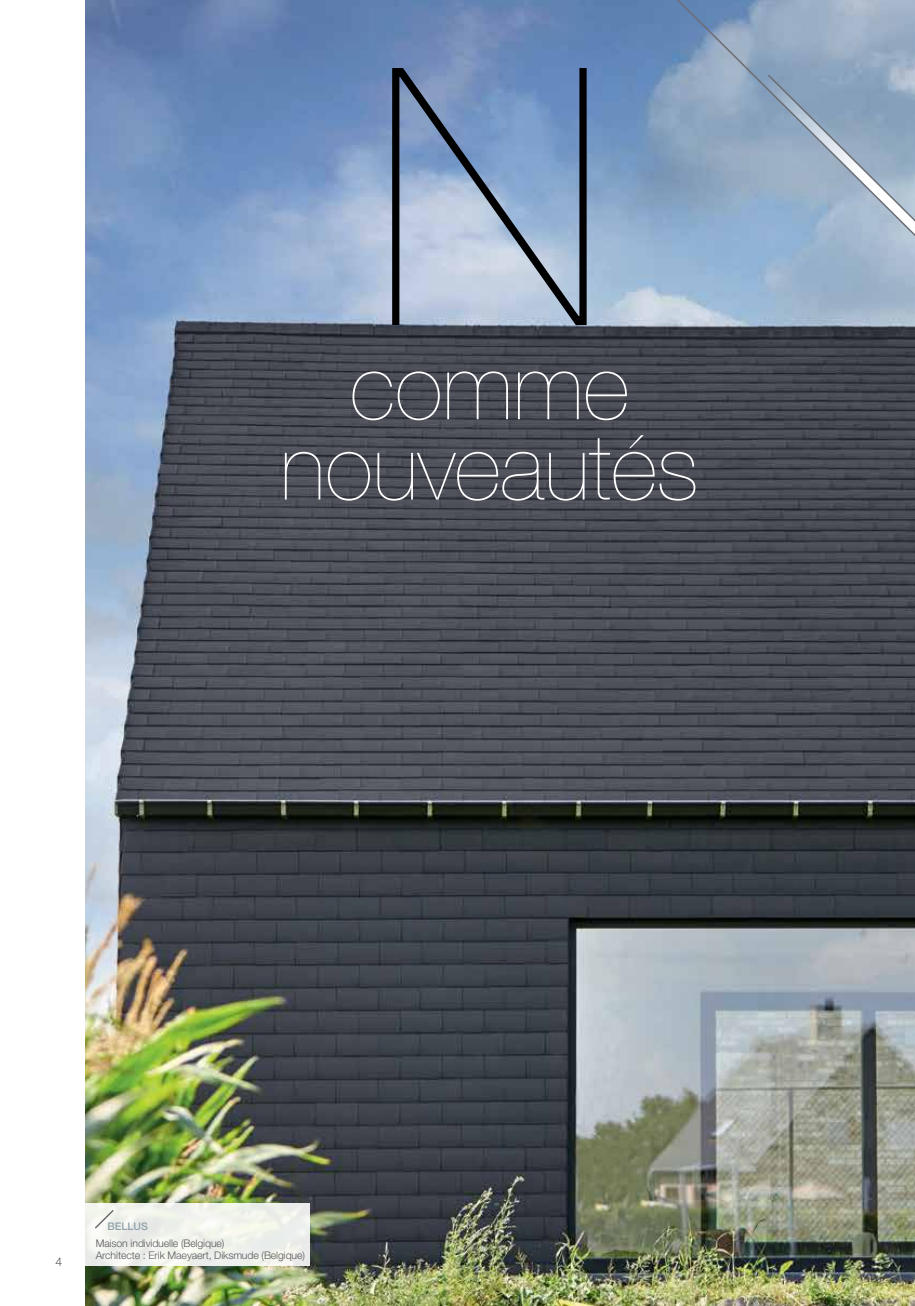
<style>
.page{position:relative;width:915px;height:1306px;background:#fff}
.page>*{position:absolute;margin:0;border:0;box-sizing:border-box;transform-origin:0 0}
.t1{font:200 359.7px "Helvetica Neue LT Std";color:#000}
.t2{font:200 90.75px "Helvetica Neue LT Std";color:#fff}
.t3{font:300 12px "Helvetica Neue LT Std";color:#58585b}
.t4{font:300 10.5px/12px "Helvetica Neue LT Std";letter-spacing:-.01em;color:#58585b}
.t5{font:500 10.5px "Helvetica Neue LT Std";color:#8fa1aa}
</style>
<div class="page">
<img style="left:85px;top:0;width:829px;height:1305px">
<svg style="left:637px;top:0;width:277px;height:624px"></svg>
<svg style="left:766px;top:73px;width:148px;height:612px"></svg>
<svg style="left:761px;top:76px;width:153px;height:180px"></svg>
<div style="left:85px;top:1203px;width:225px;height:62px;background:#f0f2eb"></div>
<svg style="left:93px;top:1210px;width:21px;height:19px"></svg>
<h1 class="t1" style="left:372px;top:-10px;width:235px">N</h1>
<h2 class="t2" style="left:349px;top:335px;width:281px">comme</h2>
<h2 class="t2" style="left:280px;top:415px;width:420px">nouveautés</h2>
<p class="t3" style="left:55px;top:1253px;width:8px">4</p>
<p class="t5" style="left:107px;top:1220px;width:42px">BELLUS</p>
<p class="t4" style="left:96px;top:1236px;width:211px">Maison individuelle (Belgique)<br>Architecte : Erik Maeyaert, Diksmude (Belgique)</p>
</div>
